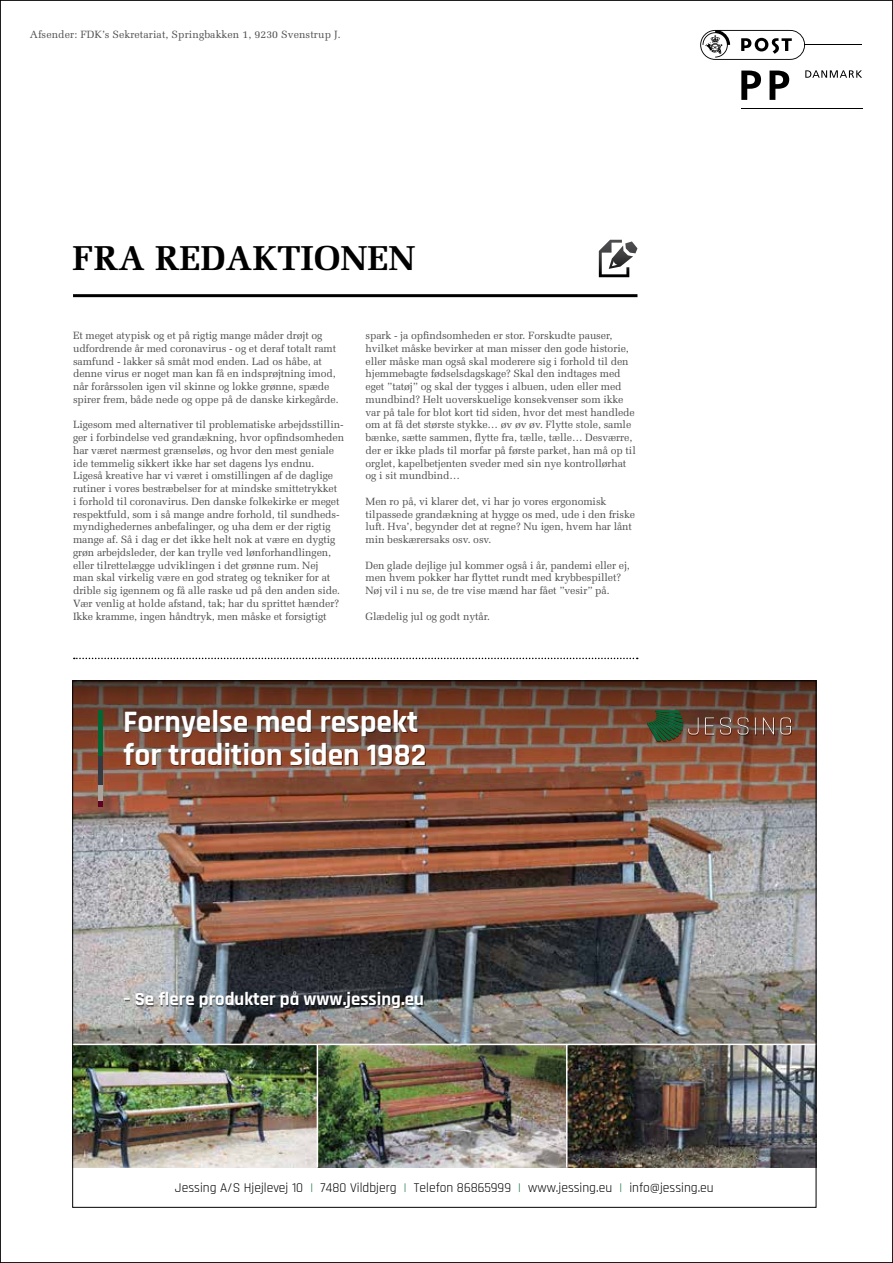
<style>
.page{position:relative;width:893px;height:1263px;background:#fff}
.page>*{position:absolute;margin:0;border:0;box-sizing:border-box;transform-origin:0 0}
.t1{font:700 34.5px "Melior";color:#000}
.t2{font:700 31.5px/33px "Rajdhani";color:#fff}
.t3{font:700 18.75px "Rajdhani";color:#fff}
.t4{font:13.5px "Rajdhani";color:#000}
.t5{font:10.5px/12.8px "Melior";letter-spacing:-.01em;color:#4d4d4f}
.t6{font:10.5px "Melior";letter-spacing:.01em;color:#4d4d4f}
.s1{color:#006835}
</style>
<div class="page">
<img style="left:74px;top:852px;width:740px;height:192px">
<img style="left:74px;top:682px;width:740px;height:170px">
<img style="left:74px;top:1045px;width:492px;height:123px">
<img style="left:567px;top:1045px;width:247px;height:123px">
<hr style="left:317px;top:1044px;width:1px;height:124px;background:#fff">
<div style="left:98px;top:710px;width:5px;height:47px;background:#006834"></div>
<svg style="left:98px;top:801px;width:5px;height:6px"></svg>
<div style="left:98px;top:757px;width:5px;height:30px;background:#353941"></div>
<div style="left:98px;top:785px;width:5px;height:16px;background:#aaa49d"></div>
<div style="left:125px;top:711px;width:301px;height:298px;background:#000;opacity:.5"></div>
<div style="left:647px;top:711px;width:145px;height:31px;background:#000;opacity:.5"></div>
<svg style="left:705px;top:717px;width:9px;height:17px"></svg>
<svg style="left:720px;top:717px;width:11px;height:17px"></svg>
<svg style="left:738px;top:717px;width:10px;height:17px"></svg>
<svg style="left:755px;top:717px;width:1px;height:17px"></svg>
<svg style="left:763px;top:717px;width:11px;height:17px"></svg>
<svg style="left:780px;top:717px;width:11px;height:17px"></svg>
<svg style="left:647px;top:710px;width:52px;height:31px;background:#434f32"></svg>
<svg style="left:805px;top:70px;width:57px;height:8px"></svg>
<hr style="left:804px;top:44px;width:58px;height:1px;background:#000">
<hr style="left:741px;top:108px;width:121px;height:1px;background:#000">
<svg style="left:741px;top:71px;width:20px;height:29px"></svg>
<svg style="left:770px;top:71px;width:19px;height:29px"></svg>
<svg style="left:700px;top:30px;width:105px;height:30px"></svg>
<svg style="left:74px;top:658px;width:564px;height:1px"></svg>
<hr style="left:73px;top:294px;width:564px;height:3px;background:#000">
<svg style="left:599px;top:240px;width:38px;height:37px"></svg>
<p class="t6" style="left:30px;top:28px;width:312px">Afsender: FDK’s Sekretariat, Springbakken 1, 9230 Svenstrup J.</p>
<h1 class="t1" style="left:72px;top:238px;width:345px">FRA REDAKTIONEN</h1>
<p class="t5" style="left:73px;top:329px;width:267px">Et meget atypisk og et på rigtig mange måder drøjt og udfordrende år med coronavirus - og et deraf totalt ramt samfund - lakker så småt mod enden. Lad os håbe, at denne virus er noget man kan få en indsprøjtning imod, når forårssolen igen vil skinne og lokke grønne, spæde spirer frem, både nede og oppe på de danske kirkegårde.</p>
<p class="t5" style="left:73px;top:419px;width:273px">Ligesom med alternativer til problematiske arbejdsstillin&shy;ger i forbindelse ved grandækning, hvor opfindsomheden har været nærmest grænseløs, og hvor den mest geniale ide temmelig sikkert ikke har set dagens lys endnu.<br>Ligeså kreative har vi været i omstillingen af de daglige rutiner i vores bestræbelser for at mindske smittetrykket<br>i forhold til coronavirus. Den danske folkekirke er meget respektfuld, som i så mange andre forhold, til sundheds&shy;myndighedernes anbefalinger, og uha dem er der rigtig mange af. Så i dag er det ikke helt nok at være en dygtig grøn arbejdsleder, der kan trylle ved lønforhandlingen, eller tilrettelægge udviklingen i det grønne rum. Nej<br>man skal virkelig være en god strateg og tekniker for at drible sig igennem og få alle raske ud på den anden side.<br>Vær venlig at holde afstand, tak; har du sprittet hænder?<br>Ikke kramme, ingen håndtryk, men måske et forsigtigt</p>
<p class="t5" style="left:366px;top:329px;width:272px">spark - ja opfindsomheden er stor. Forskudte pauser, hvilket måske bevirker at man misser den gode historie, eller måske man også skal moderere sig i forhold til den hjemmebagte fødselsdagskage? Skal den indtages med eget ”tatøj” og skal der tygges i albuen, uden eller med mundbind? Helt uoverskuelige konsekvenser som ikke var på tale for blot kort tid siden, hvor det mest handlede om at få det største stykke… øv øv øv. Flytte stole, samle bænke, sætte sammen, flytte fra, tælle, tælle… Desværre, der er ikke plads til morfar på første parket, han må op til orglet, kapelbetjenten sveder med sin nye kontrollørhat og i sit mundbind…</p>
<p class="t5" style="left:366px;top:495px;width:271px">Men ro på, vi klarer det, vi har jo vores ergonomisk tilpassede grandækning at hygge os med, ude i den friske luft. Hva’, begynder det at regne? Nu igen, hvem har lånt min beskærersaks osv. osv.</p>
<p class="t5" style="left:366px;top:559px;width:266px">Den glade dejlige jul kommer også i år, pandemi eller ej, men hvem pokker har flyttet rundt med krybbespillet?<br>Nøj vil i nu se, de tre vise mænd har fået ”vesir” på.</p>
<p class="t5" style="left:366px;top:610px;width:126px">Glædelig jul og godt nytår.</p>
<h2 class="t2" style="left:123px;top:706px;width:304px">Fornyelse med respekt for tradition siden 1982</h2>
<h3 class="t3" style="left:123px;top:987px;width:302px">– Se flere produkter på www.jessing.eu</h3>
<p class="t4" style="left:175px;top:1179px;width:540px">Jessing A/S Hjejlevej 10 <span class="s1">|</span> 7480 Vildbjerg <span class="s1">|</span> Telefon 86865999 <span class="s1">|</span> www.jessing.eu <span class="s1">|</span> info@jessing.eu</p>
</div>
